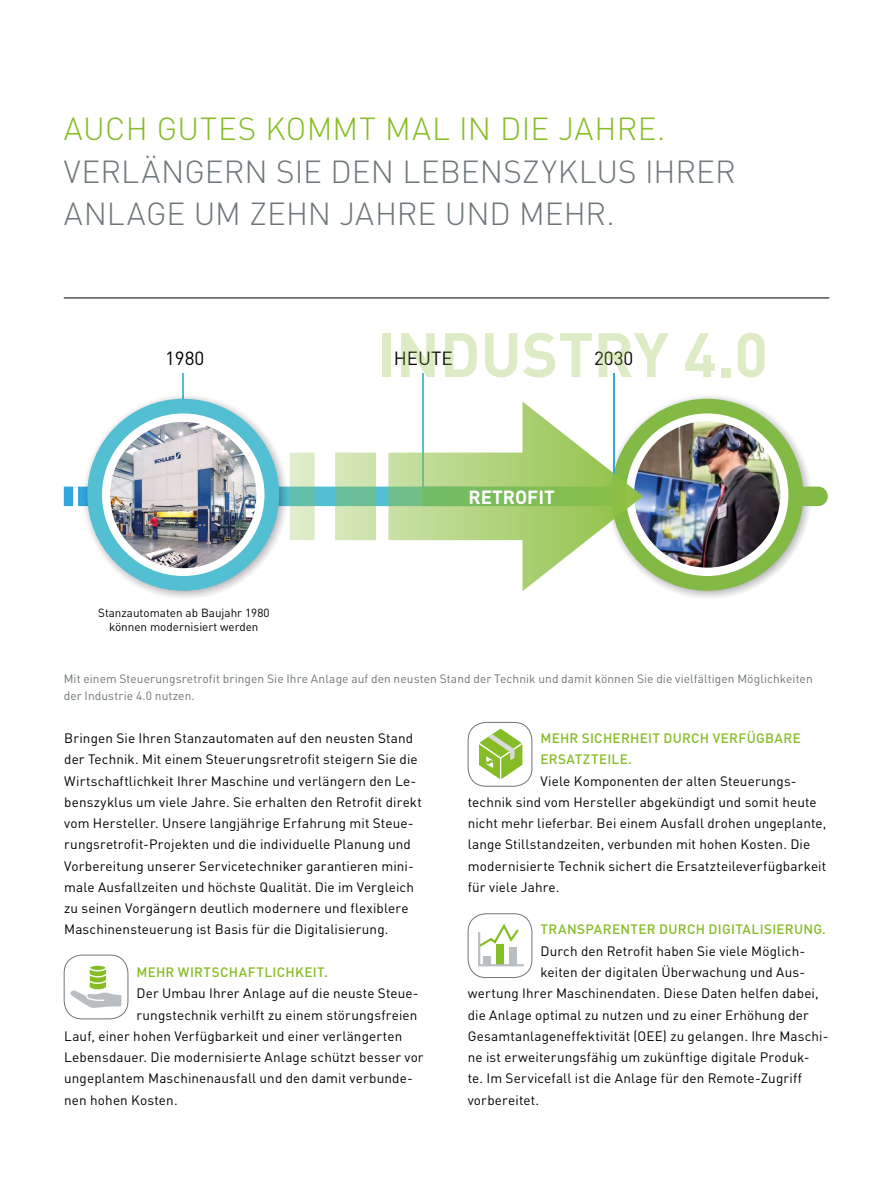
<style>
.page{position:relative;width:893px;height:1191px;background:#fff}
.page>*{position:absolute;margin:0;border:0;box-sizing:border-box;transform-origin:0 0}
.t1{font:700 61.8px "DIN Pro";color:rgb(143 192 69/.3)}
.t2{font:300 31.5px/42.6px "DIN Pro";letter-spacing:.005em;color:#6d767a}
.t3{font:300 31.5px "DIN Pro";letter-spacing:.01em;color:#86bc25}
.t4{font:18.9px "DIN Pro";color:#010202}
.t5{font:700 18.9px "DIN Pro";color:#fff}
.t6{font:13.5px/21.3px "DIN Pro";letter-spacing:.01em;color:#000}
.t7{font:500 13.5px/21.3px "DIN Pro";letter-spacing:.02em;color:#86bc25}
.t8{font:12px/17.2px "DIN Pro";letter-spacing:.005em;color:#6d767a}
.t9{font:11.7px/14.1px "DIN Pro";color:#010202;text-align:center}
</style>
<div class="page">
<hr style="left:64px;top:298px;width:765px;height:1px;background:#000">
<svg style="left:606px;top:394px;width:205px;height:205px"></svg>
<div style="left:611px;top:399px;width:192px;height:192px;background:#82ba45;border-radius:50%"></div>
<div style="left:626px;top:413px;width:162px;height:163px;background:#fff;border-radius:50%"></div>
<img style="left:634px;top:421px;width:146px;height:146px;border-radius:73px">
<svg style="left:802px;top:486px;width:26px;height:20px"></svg>
<svg style="left:64px;top:486px;width:18px;height:20px"></svg>
<hr style="left:183px;top:373px;width:1px;height:97px;background:#52bfd2">
<hr style="left:422px;top:373px;width:1px;height:114px;background:#52bfd2">
<hr style="left:613px;top:373px;width:1px;height:114px;background:#35a5de">
<svg style="left:287px;top:401px;width:356px;height:190px"></svg>
<svg style="left:82px;top:394px;width:205px;height:205px"></svg>
<div style="left:87px;top:399px;width:192px;height:192px;background:#52bfd2;border-radius:50%"></div>
<div style="left:102px;top:413px;width:162px;height:163px;background:#fff;border-radius:50%"></div>
<img style="left:110px;top:422px;width:146px;height:146px;border-radius:73px">
<div style="left:468px;top:722px;width:64px;height:64px;border:1px solid #6d767a;border-radius:18px"></div>
<svg style="left:479px;top:728px;width:43px;height:51px"></svg>
<div style="left:468px;top:913px;width:64px;height:65px;border:1px solid #6d767a;border-radius:18px"></div>
<svg style="left:478px;top:923px;width:46px;height:44px"></svg>
<svg style="left:70px;top:965px;width:51px;height:43px"></svg>
<div style="left:64px;top:954px;width:64px;height:65px;border:1px solid #6d767a;border-radius:18px"></div>
<h2 class="t3" style="left:64px;top:105px;width:603px">AUCH GUTES KOMMT MAL IN DIE JAHRE.</h2>
<h2 class="t2" style="left:64px;top:147px;width:673px">VERLÄNGERN SIE DEN LEBENSZYKLUS IHRER<br>ANLAGE UM ZEHN JAHRE UND MEHR.</h2>
<h3 class="t4" style="left:165px;top:343px;width:41px">1980</h3>
<p class="t9" style="left:98px;top:604px;width:173px">Stanzautomaten ab Baujahr 1980 können modernisiert werden</p>
<h1 class="t1" style="left:377px;top:303px;width:392px">INDUSTRY 4.0</h1>
<h3 class="t4" style="left:394px;top:343px;width:60px">HEUTE</h3>
<h3 class="t4" style="left:594px;top:343px;width:41px">2030</h3>
<h3 class="t5" style="left:468px;top:481px;width:88px">RETROFIT</h3>
<p class="t8" style="left:64px;top:668px;width:750px">Mit einem Steuerungsretrofit bringen Sie Ihre Anlage auf den neusten Stand der Technik und damit können Sie die vielfältigen Möglichkeiten der Industrie 4.0 nutzen.</p>
<p class="t7" style="left:540px;top:726px;width:262px">MEHR SICHERHEIT DURCH VERFÜGBARE<br>ERSATZTEILE.</p>
<p class="t6" style="left:468px;top:768px;width:360px;text-indent:73px">Viele Komponenten der alten Steuerungs&shy;technik sind vom Hersteller abgekündigt und somit heute nicht mehr lieferbar. Bei einem Ausfall drohen ungeplante, lange Stillstandzeiten, verbunden mit hohen Kosten. Die modernisierte Technik sichert die Ersatzteileverfügbarkeit für viele Jahre.</p>
<p class="t7" style="left:540px;top:917px;width:287px">TRANSPARENTER DURCH DIGITALISIERUNG.</p>
<p class="t6" style="left:540px;top:938px;width:266px">Durch den Retrofit haben Sie viele Möglich-</p>
<p class="t6" style="left:540px;top:960px;width:266px">keiten der digitalen Überwachung und Aus-</p>
<p class="t6" style="left:468px;top:981px;width:353px">wertung Ihrer Maschinendaten. Diese Daten helfen dabei,</p>
<p class="t6" style="left:468px;top:1002px;width:343px">die Anlage optimal zu nutzen und zu einer Erhöhung der</p>
<p class="t6" style="left:468px;top:1024px;width:362px">Gesamtanlageneffektivität (OEE) zu gelangen. Ihre Maschi-</p>
<p class="t6" style="left:468px;top:1045px;width:343px">ne ist erweiterungsfähig um zukünftige digitale Produk-</p>
<p class="t6" style="left:468px;top:1066px;width:336px">te. Im Servicefall ist die Anlage für den Remote-Zugriff</p>
<p class="t6" style="left:468px;top:1087px;width:73px">vorbereitet.</p>
<p class="t6" style="left:64px;top:726px;width:359px">Bringen Sie Ihren Stanzautomaten auf den neusten Stand der Technik. Mit einem Steuerungsretrofit steigern Sie die Wirtschaftlichkeit Ihrer Maschine und verlängern den Le&shy;benszyklus um viele Jahre. Sie erhalten den Retrofit direkt vom Hersteller. Unsere langjährige Erfahrung mit Steue&shy;rungsretrofit-Projekten und die individuelle Planung und Vorbereitung unserer Servicetechniker garantieren mini&shy;male Ausfallzeiten und höchste Qualität. Die im Vergleich zu seinen Vorgängern deutlich modernere und flexiblere Maschinensteuerung ist Basis für die Digitalisierung.</p>
<p class="t7" style="left:136px;top:960px;width:193px">MEHR WIRTSCHAFTLICHKEIT.</p>
<p class="t6" style="left:136px;top:981px;width:284px">Der Umbau Ihrer Anlage auf die neuste Steue-</p>
<p class="t6" style="left:136px;top:1002px;width:282px">rungstechnik verhilft zu einem störungsfreien</p>
<p class="t6" style="left:64px;top:1024px;width:340px">Lauf, einer hohen Verfügbarkeit und einer verlängerten</p>
<p class="t6" style="left:64px;top:1045px;width:361px">Lebensdauer. Die modernisierte Anlage schützt besser vor</p>
<p class="t6" style="left:64px;top:1066px;width:350px">ungeplantem Maschinenausfall und den damit verbunde-</p>
<p class="t6" style="left:64px;top:1087px;width:115px">nen hohen Kosten.</p>
</div>
